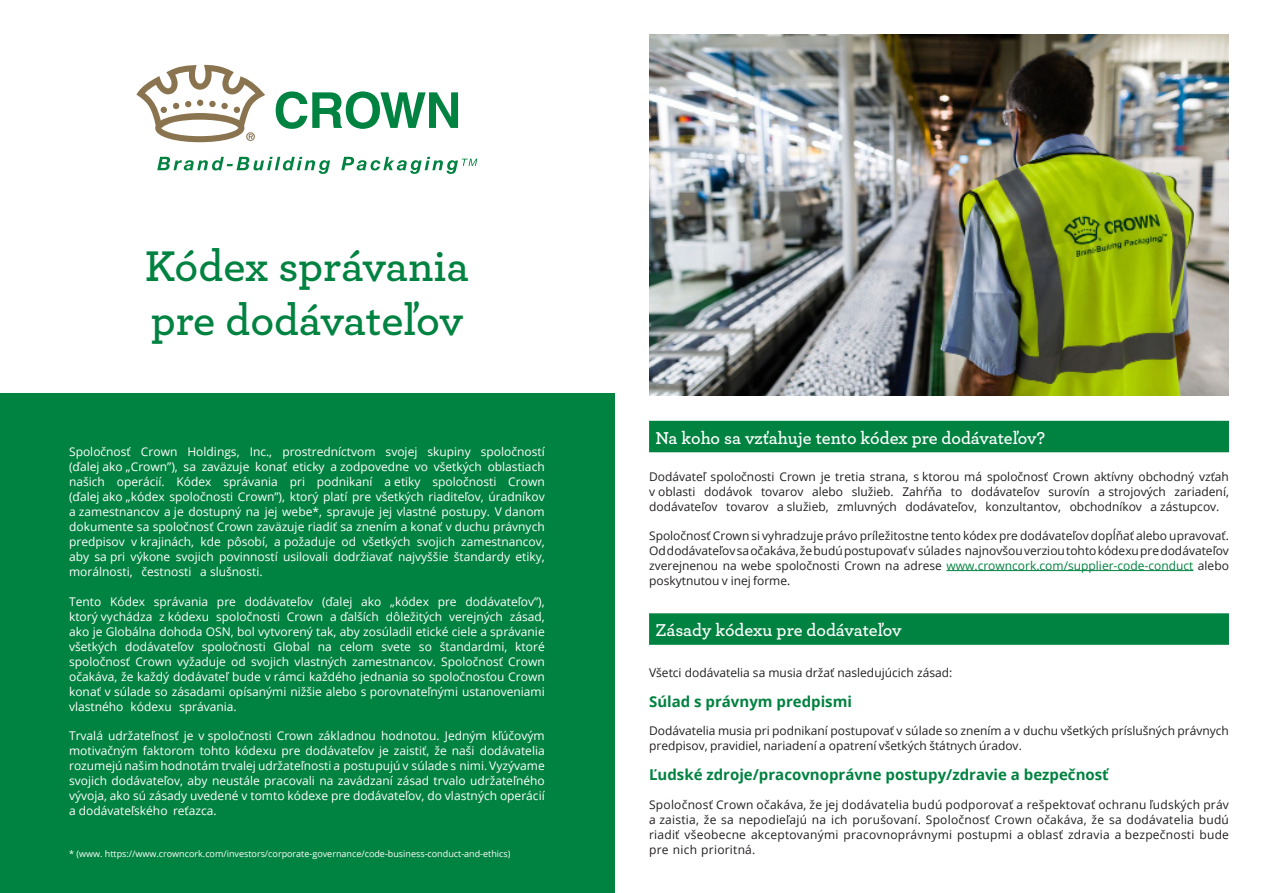
<style>
.page{position:relative;width:1263px;height:893px;background:#fff}
.page>*{position:absolute;margin:0;border:0;box-sizing:border-box;transform-origin:0 0}
.t1{font:600 45px/54px "Archer";letter-spacing:-.005em;color:#008240}
.Header_green_bar{font:600 18px "Archer";color:#fff}
.Header_green_bold{font:700 15px "Open Sans";color:#008240}
.t2{font:12px "Open Sans";color:#fff}
.t3{font:12px/15px "Open Sans";color:#231f20;text-align:justify}
.t4{font:9px "Open Sans";color:#fff}
.s1{color:#008240}
</style>
<div class="page">
<svg style="left:136px;top:65px;width:129px;height:77px"></svg>
<svg style="left:276px;top:91px;width:182px;height:38px"></svg>
<svg style="left:157px;top:157px;width:173px;height:17px"></svg>
<svg style="left:341px;top:157px;width:136px;height:17px"></svg>
<div style="left:0;top:393px;width:614px;height:500px;background:#008240"></div>
<img style="left:649px;top:34px;width:580px;height:362px">
<div style="left:649px;top:421px;width:580px;height:31px;background:#008240"></div>
<hr style="left:946px;top:570px;width:247px;height:1px;background:#008240">
<div style="left:649px;top:613px;width:580px;height:32px;background:#008240"></div>
<p class="t1" style="left:145px;top:237px;width:326px">Kódex správania pre dodávateľov</p>
<p class="t2" style="left:69px;top:443px;width:63px">Spoločnosť</p>
<p class="t2" style="left:141px;top:443px;width:38px">Crown</p>
<p class="t2" style="left:187px;top:443px;width:54px">Holdings,</p>
<p class="t2" style="left:250px;top:443px;width:24px">Inc.,</p>
<p class="t2" style="left:282px;top:443px;width:95px">prostredníctvom</p>
<p class="t2" style="left:386px;top:443px;width:33px">svojej</p>
<p class="t2" style="left:427px;top:443px;width:45px">skupiny</p>
<p class="t2" style="left:481px;top:443px;width:65px">spoločností</p>
<p class="t2" style="left:434px;top:458px;width:50px">všetkých</p>
<p class="t2" style="left:69px;top:458px;width:110px">(ďalej ako „Crown”),</p>
<p class="t2" style="left:255px;top:458px;width:33px">konať</p>
<p class="t2" style="left:293px;top:458px;width:34px">eticky</p>
<p class="t2" style="left:330px;top:458px;width:80px">a zodpovedne</p>
<p class="t2" style="left:488px;top:458px;width:59px">oblastiach</p>
<p class="t2" style="left:202px;top:458px;width:49px">zaväzuje</p>
<p class="t2" style="left:184px;top:458px;width:14px">sa</p>
<p class="t2" style="left:415px;top:458px;width:15px">vo</p>
<p class="t2" style="left:69px;top:473px;width:37px">našich</p>
<p class="t2" style="left:69px;top:488px;width:477px">(ďalej ako „kódex spoločnosti Crown”), ktorý platí pre všetkých riaditeľov, úradníkov</p>
<p class="t2" style="left:69px;top:503px;width:477px">a zamestnancov a je dostupný na jej webe ,* spravuje jej vlastné postupy V. danom</p>
<p class="t2" style="left:69px;top:518px;width:477px">dokumente sa spoločnosť Crown zaväzuje riadiť sa znením a konať v duchu právnych</p>
<p class="t2" style="left:461px;top:533px;width:85px">zamestnancov,</p>
<p class="t2" style="left:117px;top:473px;width:49px">operácií.</p>
<p class="t2" style="left:177px;top:473px;width:36px">Kódex</p>
<p class="t2" style="left:223px;top:473px;width:56px">správania</p>
<p class="t2" style="left:317px;top:473px;width:57px">podnikaní</p>
<p class="t2" style="left:432px;top:473px;width:65px">spoločnosti</p>
<p class="t2" style="left:384px;top:473px;width:38px">a etiky</p>
<p class="t2" style="left:290px;top:473px;width:17px">pri</p>
<p class="t2" style="left:508px;top:473px;width:38px">Crown</p>
<p class="t2" style="left:131px;top:533px;width:65px">v krajinách,</p>
<p class="t2" style="left:227px;top:533px;width:110px">pôsobí a, požaduje</p>
<p class="t2" style="left:362px;top:533px;width:50px">všetkých</p>
<p class="t2" style="left:69px;top:533px;width:57px">predpisov</p>
<p class="t2" style="left:69px;top:548px;width:477px">aby sa pri výkone svojich povinností usilovali dodržiavať najvyššie štandardy etiky,</p>
<p class="t2" style="left:200px;top:563px;width:64px">a slušnosti.</p>
<p class="t2" style="left:200px;top:533px;width:22px">kde</p>
<p class="t2" style="left:342px;top:533px;width:16px">od</p>
<p class="t2" style="left:417px;top:533px;width:40px">svojich</p>
<p class="t2" style="left:69px;top:563px;width:65px">morálnosti,</p>
<p class="t2" style="left:141px;top:563px;width:52px">čestnosti</p>
<p class="t2" style="left:69px;top:593px;width:34px">Tento</p>
<p class="t2" style="left:110px;top:593px;width:36px">Kódex</p>
<p class="t2" style="left:154px;top:593px;width:56px">správania</p>
<p class="t2" style="left:217px;top:593px;width:20px">pre</p>
<p class="t2" style="left:245px;top:593px;width:70px">dodávateľov</p>
<p class="t2" style="left:322px;top:593px;width:32px">(ďalej</p>
<p class="t2" style="left:361px;top:593px;width:22px">ako</p>
<p class="t2" style="left:390px;top:593px;width:40px">„kódex</p>
<p class="t2" style="left:438px;top:593px;width:20px">pre</p>
<p class="t2" style="left:465px;top:593px;width:81px">dodávateľov ,(“</p>
<p class="t2" style="left:69px;top:608px;width:85px">ktorý vychádza</p>
<p class="t2" style="left:69px;top:623px;width:477px">ako je Globálna dohoda OSN, bol vytvorený tak, aby zosúladil etické ciele a správanie</p>
<p class="t2" style="left:515px;top:638px;width:31px">ktoré</p>
<p class="t2" style="left:159px;top:608px;width:52px">z kódexu</p>
<p class="t2" style="left:216px;top:608px;width:65px">spoločnosti</p>
<p class="t2" style="left:330px;top:608px;width:50px">a ďalších</p>
<p class="t2" style="left:386px;top:608px;width:58px">dôležitých</p>
<p class="t2" style="left:449px;top:608px;width:55px">verejných</p>
<p class="t2" style="left:510px;top:608px;width:36px">zásad,</p>
<p class="t2" style="left:287px;top:608px;width:38px">Crown</p>
<p class="t2" style="left:69px;top:638px;width:50px">všetkých</p>
<p class="t2" style="left:69px;top:653px;width:477px">spoločnosť Crown vyžaduje od svojich vlastných zamestnancov. Spoločnosť Crown</p>
<p class="t2" style="left:69px;top:668px;width:477px">očakáva, že každý dodávateľ bude v rámci každého jednania so spoločnosťou Crown</p>
<p class="t2" style="left:69px;top:683px;width:477px">konať v súlade so zásadami opísanými nižšie alebo s porovnateľnými ustanoveniami</p>
<p class="t2" style="left:179px;top:698px;width:59px">správania.</p>
<p class="t2" style="left:125px;top:638px;width:70px">dodávateľov</p>
<p class="t2" style="left:202px;top:638px;width:65px">spoločnosti</p>
<p class="t2" style="left:440px;top:638px;width:69px">štandardmi,</p>
<p class="t2" style="left:274px;top:638px;width:38px">Global</p>
<p class="t2" style="left:340px;top:638px;width:35px">celom</p>
<p class="t2" style="left:382px;top:638px;width:31px">svete</p>
<p class="t2" style="left:318px;top:638px;width:16px">na</p>
<p class="t2" style="left:419px;top:638px;width:14px">so</p>
<p class="t2" style="left:69px;top:698px;width:56px">vlastného</p>
<p class="t2" style="left:69px;top:728px;width:477px">Trvalá udržateľnosť je v spoločnosti Crown základnou hodnotou. Jedným kľúčovým</p>
<p class="t2" style="left:69px;top:743px;width:477px">motivačným faktorom tohto kódexu pre dodávateľov je zaistiť, že naši dodávatelia</p>
<p class="t2" style="left:69px;top:758px;width:477px">rozumejú našim hodnotám trvalej udržateľnosti a postupujú v súlade s nimi. Vyzývame</p>
<p class="t2" style="left:69px;top:773px;width:477px">svojich dodávateľov, aby neustále pracovali na zavádzaní zásad trvalo udržateľného</p>
<p class="t2" style="left:69px;top:788px;width:477px">vývoja, ako sú zásady uvedené v tomto kódexe pre dodávateľov, do vlastných operácií</p>
<p class="t2" style="left:173px;top:803px;width:45px">reťazca.</p>
<p class="t2" style="left:131px;top:698px;width:43px">kódexu</p>
<p class="t2" style="left:69px;top:803px;width:100px">a dodávateľského</p>
<p class="t4" style="left:69px;top:848px;width:443px">* (www. https://www.crowncork.com/investors/corporate-governance/code-business-conduct-and-ethics(</p>
<p class="Header_green_bar" style="left:655px;top:424px;width:391px">Na koho sa vzťahuje tento kódex pre dodávateľov?</p>
<p class="t3" style="left:649px;top:468px;width:581px;text-align:right">Dodávateľ spoločnosti Crown je tretia strana s, ktorou má spoločnosť Crown aktívny obchodný vzťah zariadení,</p>
<p class="t3" style="left:704px;top:483px;width:50px">dodávok</p>
<p class="t3" style="left:852px;top:483px;width:44px">služieb.</p>
<p class="t3" style="left:902px;top:483px;width:41px">Zahŕňa</p>
<p class="t3" style="left:971px;top:483px;width:70px">dodávateľov</p>
<p class="t3" style="left:1048px;top:483px;width:43px">surovín</p>
<p class="t3" style="left:1099px;top:483px;width:69px">a strojových</p>
<p class="t3" style="left:649px;top:483px;width:48px">v oblasti</p>
<p class="t3" style="left:812px;top:483px;width:33px">alebo</p>
<p class="t3" style="left:761px;top:483px;width:44px">tovarov</p>
<p class="t3" style="left:951px;top:483px;width:13px">to</p>
<p class="t3" style="left:649px;top:498px;width:70px">dodávateľov</p>
<p class="t3" style="left:649px;top:527px;width:581px">Spoločnosť Crown si vyhradzuje právo príležitostne tento kódex pre dodávateľov dopĺňať alebo upravovať.<br>Oddodávateľovsaočakáva že, budúpostupovaťv súlades najnovšouverzioutohtokódexupredodávateľov zverejnenou na webe spoločnosti Crown na adrese <span class="s1">www.crowncork.com/supplier-code-conduct</span> alebo poskytnutou v inej forme.</p>
<p class="Header_green_bar" style="left:655px;top:617px;width:248px">Zásady kódexu pre dodávateľov</p>
<p class="t3" style="left:649px;top:664px;width:305px">Všetci dodávatelia sa musia držať nasledujúcich zásad:</p>
<p class="Header_green_bold" style="left:649px;top:691px;width:204px">Súlad s právnym predpismi</p>
<p class="t3" style="left:649px;top:723px;width:581px">Dodávatelia musia pri podnikaní postupovať v súlade so znením a v duchu všetkých príslušných právnych predpisov, pravidiel, nariadení a opatrení všetkých štátnych úradov.</p>
<p class="Header_green_bold" style="left:649px;top:764px;width:461px">Ľudské zdroje/pracovnoprávne postupy/zdravie a bezpečnosť</p>
<p class="t3" style="left:649px;top:797px;width:581px">Spoločnosť Crown očakáva, že jej dodávatelia budú podporovať a rešpektovať ochranu ľudských práv a zaistia, že sa nepodieľajú na ich porušovaní. Spoločnosť Crown očakáva, že sa dodávatelia budú riadiť všeobecne akceptovanými pracovnoprávnymi postupmi a oblasť zdravia a bezpečnosti bude pre nich prioritná.</p>
<p class="t3" style="left:777px;top:498px;width:53px">a služieb,</p>
<p class="t3" style="left:837px;top:498px;width:61px">zmluvných</p>
<p class="t3" style="left:905px;top:498px;width:73px">dodávateľov,</p>
<p class="t3" style="left:1070px;top:498px;width:74px">obchodníkov</p>
<p class="t3" style="left:1150px;top:498px;width:70px">a zástupcov.</p>
<p class="t3" style="left:985px;top:498px;width:77px">konzultantov,</p>
<p class="t3" style="left:726px;top:498px;width:44px">tovarov</p>
</div>
